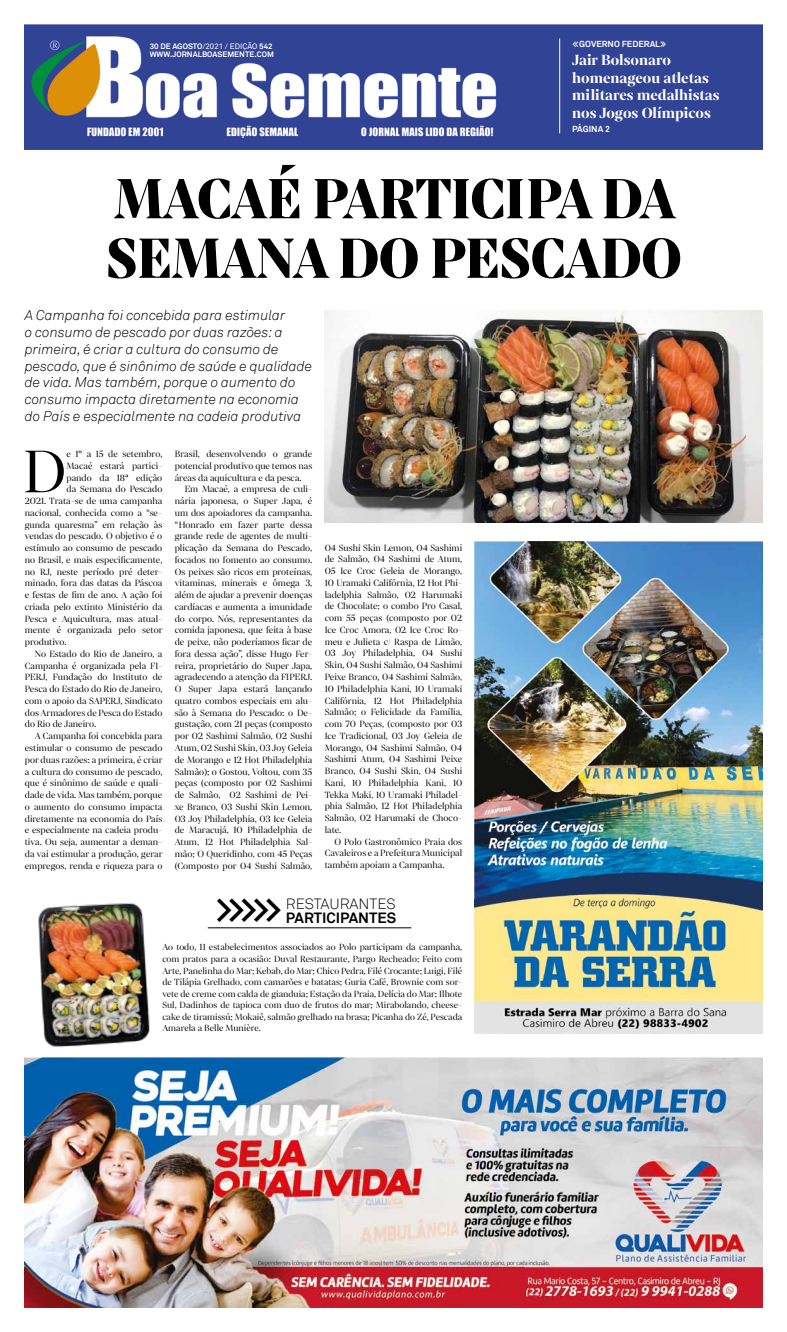
<style>
.page{position:relative;width:787px;height:1332px;background:#fff}
.page>*{position:absolute;margin:0;border:0;box-sizing:border-box;transform-origin:0 0}
.t1{font:65.01px "Mixta Sharp";color:#000}
.t2{font:900 60.38px/59.5px "Mixta Sharp";letter-spacing:-.01em;color:#000;scale:.95 1}
.t3{font:700 36.75px "Akkurat";color:#000}
.t4{font:700 15.75px/17.5px "Mixta Sharp";color:#fff}
.t5{font:700 14.88px "Akkurat";color:#000}
.t6{font:300 14.88px "Akkurat";color:#000}
.t7{font:italic 300 14px/16.8px "Akkurat";color:#000}
.t8{font:9.8px/11.7px "Mixta Sharp";color:#000;text-align:justify}
.t9{font:9.62px/11.5px "Mixta Sharp";color:#000;text-align:justify}
.t10{font:700 8.75px "Akkurat";color:#fff}
.t11{font:700 7.88px/8.8px "Akkurat";color:#fff}
.s1{font-weight:400}
</style>
<div class="page">
<img style="left:25px;top:25px;width:736px;height:124px">
<hr style="left:559px;top:38px;width:1px;height:95px;background:#fff">
<img style="left:25px;top:1057px;width:736px;height:250px">
<img style="left:324px;top:310px;width:437px;height:212px">
<img style="left:38px;top:903px;width:112px;height:144px">
<hr style="left:208px;top:928px;width:203px;height:1px;background:#000">
<img style="left:474px;top:542px;width:287px;height:491px">
<p class="t11" style="left:150px;top:42px;width:126px">30 DE AGOSTO<span class="s1">/2021 / EDIÇÃO</span> 542<br>WWW.JORNALBOASEMENTE.COM</p>
<p class="t10" style="left:572px;top:38px;width:95px">&lt;&lt; GOVERNO FEDERAL&gt;&gt;</p>
<h3 class="t4" style="left:572px;top:52px;width:149px">Jair Bolsonaro homenageou atletas militares medalhistas nos Jogos Olímpicos</h3>
<p class="t10" style="left:572px;top:123px;width:39px">PÁGINA 2</p>
<h2 class="t2" style="left:106px;top:171px;width:607px">MACAÉ PARTICIPA DA<br>SEMANA DO PESCADO</h2>
<p class="t7" style="left:25px;top:307px;width:288px">A Campanha foi concebida para estimular<br>o consumo de pescado por duas razões: a primeira, é criar a cultura do consumo de pescado, que é sinônimo de saúde e qualidade de vida. Mas também, porque o aumento do consumo impacta diretamente na economia do País e especialmente na cadeia produtiva</p>
<h1 class="t1" style="left:23px;top:434px;width:45px">D</h1>
<p class="t8" style="left:66px;top:448px;width:97px">e 1º a 15 de setembro,</p>
<p class="t8" style="left:66px;top:460px;width:97px">Macaé estará partici-</p>
<p class="t8" style="left:66px;top:472px;width:97px">pando da 18ª edição</p>
<p class="t8" style="left:66px;top:483px;width:97px">da Semana do Pescado</p>
<p class="t8" style="left:25px;top:495px;width:139px">2021. Trata-se de uma campanha</p>
<p class="t8" style="left:25px;top:507px;width:139px">nacional, conhecida como a “se-</p>
<p class="t8" style="left:25px;top:519px;width:139px">gunda quaresma” em relação às</p>
<p class="t8" style="left:25px;top:530px;width:139px">vendas do pescado. O objetivo é o</p>
<p class="t8" style="left:25px;top:542px;width:139px">estímulo ao consumo de pescado</p>
<p class="t8" style="left:25px;top:554px;width:139px">no Brasil, e mais especificamente,</p>
<p class="t8" style="left:25px;top:566px;width:139px">no RJ, neste período pré deter-</p>
<p class="t8" style="left:25px;top:577px;width:139px">minado, fora das datas da Páscoa</p>
<p class="t8" style="left:25px;top:589px;width:139px">e festas de fim de ano. A ação foi</p>
<p class="t8" style="left:25px;top:601px;width:139px">criada pelo extinto Ministério da</p>
<p class="t8" style="left:25px;top:613px;width:139px">Pesca e Aquicultura, mas atual-</p>
<p class="t8" style="left:25px;top:624px;width:139px">mente é organizada pelo setor</p>
<p class="t8" style="left:25px;top:636px;width:43px">produtivo.</p>
<p class="t8" style="left:35px;top:648px;width:129px">No Estado do Rio de Janeiro, a</p>
<p class="t8" style="left:25px;top:660px;width:139px">Campanha é organizada pela FI-</p>
<p class="t8" style="left:25px;top:672px;width:139px">PERJ, Fundação do Instituto de</p>
<p class="t8" style="left:25px;top:683px;width:139px">Pesca do Estado do Rio de Janeiro,</p>
<p class="t8" style="left:25px;top:695px;width:139px">com o apoio da SAPERJ, Sindicato</p>
<p class="t8" style="left:25px;top:707px;width:139px">dos Armadores de Pesca do Estado</p>
<p class="t8" style="left:25px;top:719px;width:73px">do Rio de Janeiro.</p>
<p class="t8" style="left:35px;top:730px;width:129px">A Campanha foi concebida para</p>
<p class="t8" style="left:25px;top:742px;width:139px">estimular o consumo de pescado</p>
<p class="t8" style="left:25px;top:754px;width:139px">por duas razões: a primeira, é criar</p>
<p class="t8" style="left:25px;top:766px;width:139px">a cultura do consumo de pescado,</p>
<p class="t8" style="left:25px;top:777px;width:139px">que é sinônimo de saúde e quali-</p>
<p class="t8" style="left:25px;top:789px;width:139px">dade de vida. Mas também, porque</p>
<p class="t8" style="left:25px;top:801px;width:139px">o aumento do consumo impacta</p>
<p class="t8" style="left:25px;top:813px;width:139px">diretamente na economia do País</p>
<p class="t8" style="left:25px;top:824px;width:139px">e especialmente na cadeia produ-</p>
<p class="t8" style="left:25px;top:836px;width:139px">tiva. Ou seja, aumentar a deman-</p>
<p class="t8" style="left:25px;top:848px;width:139px">da vai estimular a produção, gerar</p>
<p class="t8" style="left:25px;top:860px;width:139px">empregos, renda e riqueza para o</p>
<p class="t8" style="left:175px;top:448px;width:139px">Brasil, desenvolvendo o grande potencial produtivo que temos nas áreas da aquicultura e da pesca.</p>
<p class="t8" style="left:175px;top:483px;width:139px;text-indent:10px">Em Macaé, a empresa de culi&shy;nária japonesa, o Super Japa, é um dos apoiadores da campanha. “Honrado em fazer parte dessa grande rede de agentes de multi&shy;plicação da Semana do Pescado, focados no fomento ao consumo.<br>Os peixes são ricos em proteínas, vitaminas, minerais e ômega 3, além de ajudar a prevenir doenças cardíacas e aumenta a imunidade do corpo. Nós, representantes da comida japonesa, que feita à base de peixe, não poderíamos ficar de fora dessa ação”, disse Hugo Fer&shy;reira, proprietário do Super Japa, agradecendo a atenção da FIPERJ.<br>O Super Japa estará lançando quatro combos especiais em alu&shy;são à Semana do Pescado: o De&shy;gustação, com 21 peças (composto por 02 Sashimi Salmão, 02 Sushi Atum, 02 Sushi Skin, 03 Joy Geleia de Morango e 12 Hot Philadelphia Salmão); o Gostou, Voltou, com 35 peças (composto por 02 Sashimi de Salmão, 02 Sashimi de Pei&shy;xe Branco, 03 Sushi Skin Lemon, 03 Joy Philadelphia, 03 Ice Geleia de Maracujá, 10 Philadelphia de Atum, 12 Hot Philadelphia Sal&shy;mão; O Queridinho, com 45 Peças (Composto por 04 Sushi Salmão,</p>
<p class="t8" style="left:324px;top:542px;width:139px">04 Sushi Skin Lemon, 04 Sashimi de Salmão, 04 Sashimi de Atum, 05 Ice Croc Geleia de Morango, 10 Uramaki Califórnia, 12 Hot Phi&shy;ladelphia Salmão, 02 Harumaki de Chocolate; o combo Pro Casal, com 55 peças (composto por 02<br>Ice Croc Amora, 02 Ice Croc Ro&shy;meu e Julieta c/ Raspa de Limão, 03 Joy Philadelphia, 04 Sushi Skin, 04 Sushi Salmão, 04 Sashimi Peixe Branco, 04 Sashimi Salmão, 10 Philadelphia Kani, 10 Uramaki Califórnia, 12 Hot Philadelphia Salmão; o Felicidade da Família, com 70 Peças, (composto por 03<br>Ice Tradicional, 03 Joy Geleia de Morango, 04 Sashimi Salmão, 04<br>Sashimi Atum, 04 Sashimi Peixe Branco, 04 Sushi Skin, 04 Sushi Kani, 10 Philadelphia Kani, 10<br>Tekka Maki, 10 Uramaki Philadel&shy;phia Salmão, 12 Hot Philadelphia Salmão, 02 Harumaki de Choco&shy;late.</p>
<p class="t8" style="left:324px;top:836px;width:139px;text-indent:10px">O Polo Gastronômico Praia dos Cavaleiros e a Prefeitura Municipal também apoiam a Campanha.</p>
<h3 class="t3" style="left:215px;top:886px;width:68px">&gt;&gt;&gt;&gt;&gt;</h3>
<h3 class="t6" style="left:286px;top:895px;width:111px">RESTAURANTES</h3>
<h3 class="t5" style="left:286px;top:908px;width:112px">PARTICIPANTES</h3>
<p class="t9" style="left:162px;top:942px;width:301px">Ao todo, 11 estabelecimentos associados ao Polo participam da campanha, com pratos para a ocasião: Duval Restaurante, Pargo Recheado; Feito com Arte, Panelinha do Mar; Kebab, do Mar; Chico Pedra, Filé Crocante; Luigi, Filé de Tilápia Grelhado, com camarões e batatas; Guria Café, Brownie com sor&shy;vete de creme com calda de gianduia; Estação da Praia, Delícia do Mar; Ilhote Sul, Dadinhos de tapioca com duo de frutos do mar; Mirabolando, cheese&shy;cake de tiramissú; Mokaiê, salmão grelhado na brasa; Picanha do Zé, Pescada Amarela a Belle Munière.</p>
</div>
